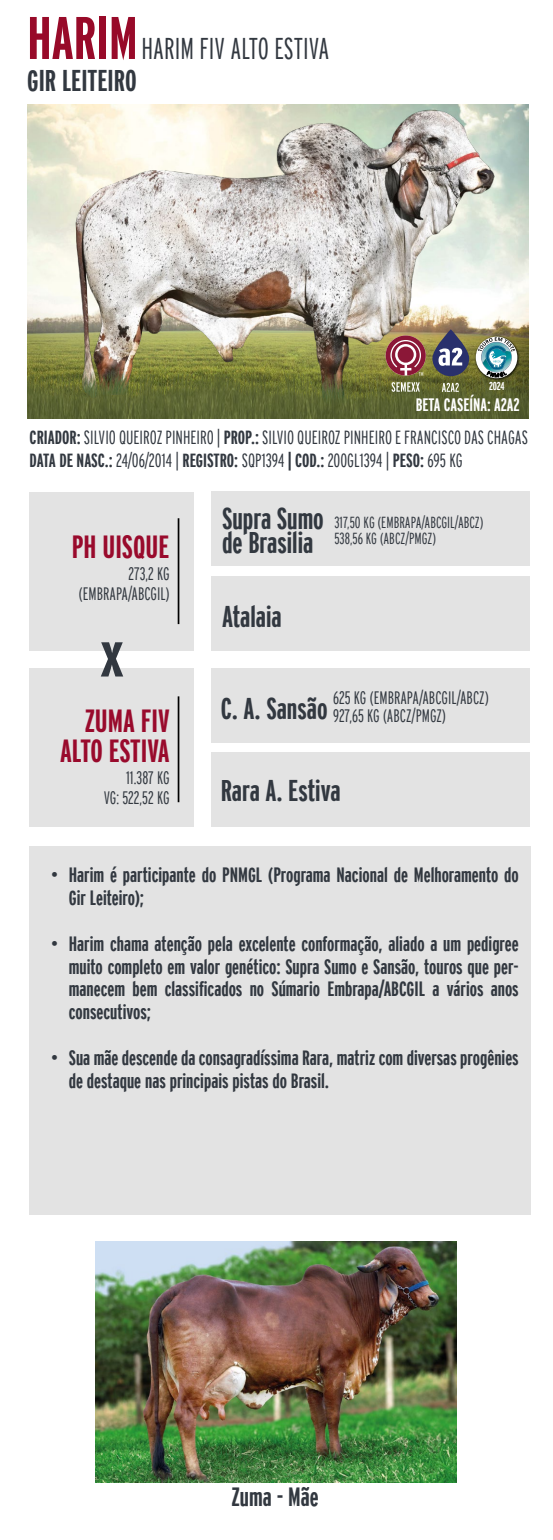
<style>
.page{position:relative;width:553px;height:1540px;background:#fff}
.page>*{position:absolute;margin:0;border:0;box-sizing:border-box;transform-origin:0 0}
.t1{font:700 extra-condensed 32px/30px "Interstate";color:#990a2c;text-align:right}
.t2{font:700 extra-condensed 30px/24px "Interstate";color:#323840}
.t3{font:30px "Interstate Light Comp";color:#323840}
.t4{font:700 extra-condensed 26.4px "Interstate";color:#323840}
.t5{font:700 extra-condensed 20.6px/22.8px "Interstate";color:#323840}
.t6{font:19px/22.8px "Interstate Light Comp";color:#323840}
.t7{font:18px/20px "Interstate Light Comp";letter-spacing:-.005em;color:#323840;text-align:right}
.t8{font:700 extra-condensed 18px "Interstate";color:#fff}
.t9{font:16px/16px "Interstate Light Comp";color:#323840}
.t10{font:700 extra-condensed 11.4px "Interstate";color:#fff}
.s1{font-family:"Interstate";font-weight:700;font-stretch:extra-condensed;font-size:60px;color:#980a29}
.s2{font-family:"Interstate";font-weight:700;font-stretch:extra-condensed}
</style>
<div class="page">
<img style="left:27px;top:104px;width:501px;height:270px">
<img style="left:39px;top:104px;width:482px;height:270px">
<img style="left:27px;top:374px;width:501px;height:44px">
<div style="left:29px;top:846px;width:501px;height:368px;background:#e3e3e3"></div>
<div style="left:29px;top:492px;width:164px;height:158px;background:#e3e3e3"></div>
<div style="left:29px;top:668px;width:164px;height:159px;background:#e3e3e3"></div>
<div style="left:211px;top:492px;width:319px;height:74px;background:#e3e3e3"></div>
<div style="left:211px;top:668px;width:319px;height:74px;background:#e3e3e3"></div>
<div style="left:211px;top:576px;width:319px;height:74px;background:#e3e3e3"></div>
<div style="left:211px;top:753px;width:319px;height:74px;background:#e3e3e3"></div>
<svg style="left:101px;top:642px;width:22px;height:34px"></svg>
<hr style="left:178px;top:518px;width:1px;height:106px;background:#000">
<hr style="left:178px;top:696px;width:1px;height:106px;background:#000">
<svg style="left:441px;top:383px;width:17px;height:9px"></svg>
<svg style="left:432px;top:329px;width:37px;height:47px"></svg>
<svg style="left:438px;top:348px;width:24px;height:18px"></svg>
<img style="left:473px;top:335px;width:46px;height:45px">
<svg style="left:475px;top:337px;width:42px;height:41px"></svg>
<svg style="left:477px;top:337px;width:38px;height:41px"></svg>
<img style="left:95px;top:1241px;width:361px;height:241px">
<svg style="left:385px;top:335px;width:40px;height:41px;background:#a65f61"></svg>
<svg style="left:391px;top:382px;width:28px;height:10px"></svg>
<h2 class="t3" style="left:27px;top:31px;width:303px"><span class="s1">HARIM</span>HARIM FIV ALTO ESTIVA</h2>
<h2 class="t2" style="left:27px;top:68px;width:111px">GIR LEITEIRO</h2>
<p class="t10" style="left:489px;top:380px;width:17px">2024</p>
<p class="t8" style="left:415px;top:394px;width:105px">BETA CASEÍNA: A2A2</p>
<p class="t6" style="left:30px;top:426px;width:499px"><span class="s2">CRIADOR:</span> SILVIO QUEIROZ PINHEIRO | <span class="s2">PROP.:</span> SILVIO QUEIROZ PINHEIRO E FRANCISCO DAS CHAGAS<br><span class="s2">DATA DE NASC.:</span> 24/06/2014 | <span class="s2">REGISTRO:</span> SQP1394 <span class="s2">| COD.:</span> 200GL1394 | <span class="s2">PESO:</span> 695 KG</p>
<h1 class="t1" style="left:72px;top:532px;width:99px">PH UISQUE</h1>
<p class="t7" style="left:79px;top:563px;width:92px">273,2 KG (EMBRAPA/ABCGIL)</p>
<h1 class="t1" style="left:60px;top:705px;width:111px">ZUMA FIV<br>ALTO ESTIVA</h1>
<p class="t7" style="left:104px;top:767px;width:67px">11.387 KG<br>VG: 522,52 KG</p>
<h2 class="t2" style="left:222px;top:506px;width:103px">Supra Sumo de Brasilia</h2>
<p class="t9" style="left:334px;top:514px;width:150px">317,50 KG (EMBRAPA/ABCGIL/ABCZ)<br>538,56 KG (ABCZ/PMGZ)</p>
<h2 class="t2" style="left:222px;top:604px;width:61px">Atalaia</h2>
<p class="t7" style="left:333px;top:688px;width:157px;line-height:18px;text-align:left">625 KG (EMBRAPA/ABCGIL/ABCZ)<br>927,65 KG (ABCZ/PMGZ)</p>
<h2 class="t2" style="left:221px;top:696px;width:108px">C. A. Sansão</h2>
<h2 class="t2" style="left:221px;top:778px;width:121px">Rara A. Estiva</h2>
<p class="t5" style="left:69px;top:863px;width:451px;text-indent:-18px">• Harim é participante do PNMGL (Programa Nacional de Melhoramento do<br>Gir Leiteiro);</p>
<p class="t5" style="left:69px;top:932px;width:451px;text-align:justify;text-indent:-18px">• Harim chama atenção pela excelente conformação, aliado a um pedigree muito completo em valor genético: Supra Sumo e Sansão, touros que per&shy;manecem bem classificados no Súmario Embrapa/ABCGIL a vários anos consecutivos;</p>
<p class="t5" style="left:69px;top:1046px;width:451px;text-indent:-18px">• Sua mãe descende da consagradíssima Rara, matriz com diversas progênies de destaque nas principais pistas do Brasil.</p>
<p class="t4" style="left:231px;top:1482px;width:89px">Zuma - Mãe</p>
</div>
